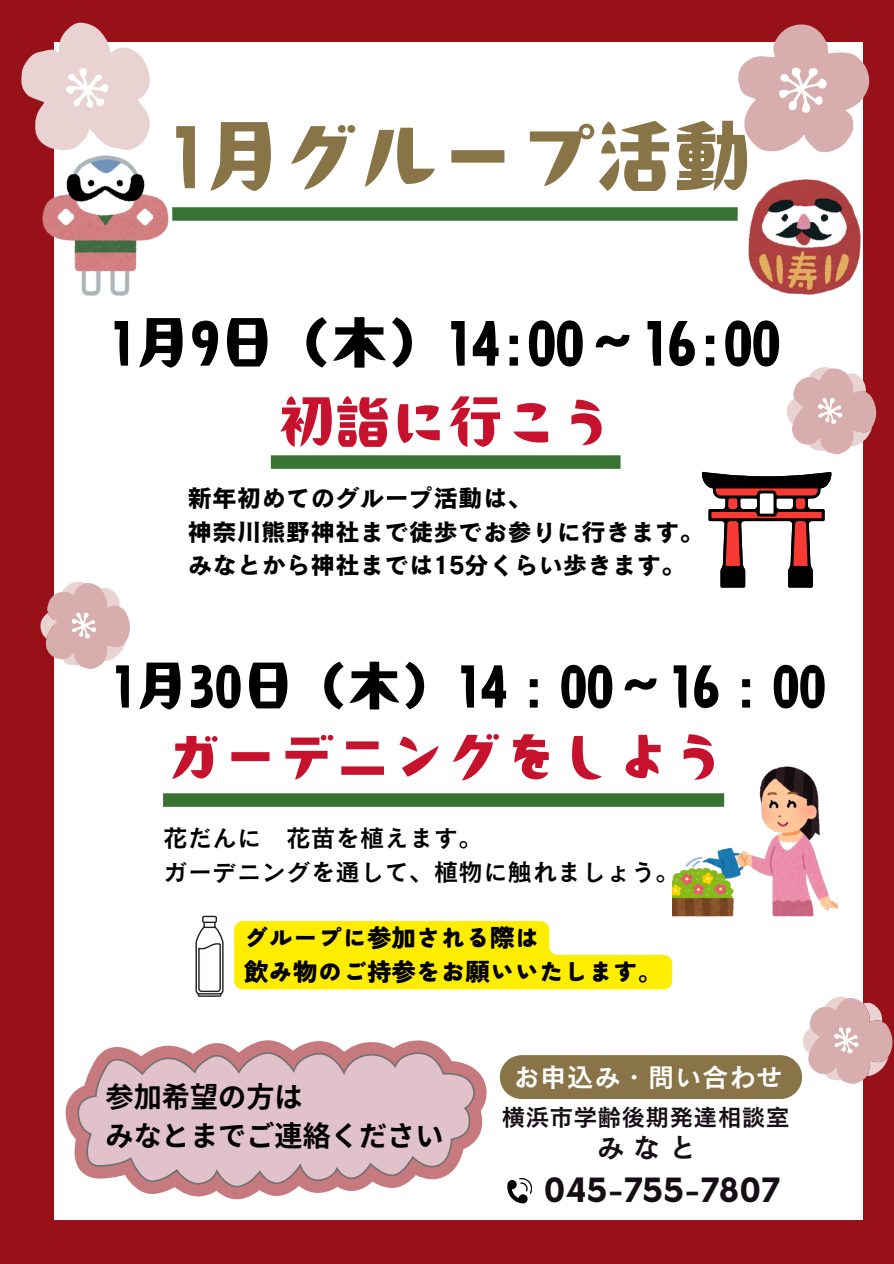
<style>
.page{position:relative;width:894px;height:1264px;background:#fff}
.page>*{position:absolute;margin:0;border:0;box-sizing:border-box;transform-origin:0 0}
.t1{font:78px "TT Akakane EB";color:#897448}
.t2{font:56.1px "TT Akakane EB";color:#000}
.t3{font:56.1px "TT Akakane EB";color:#c7122e}
.t4{font:53.1px "TT Akakane EB";color:#000}
.t5{font:700 32.7px "Now";color:#150e14}
.t6{font:28.5px "Canva Cezanne Pro N DB";color:#150e14}
.t7{font:700 28.2px/39.3px "Noto Sans CJ Ksc";color:#000}
.t8{font:27px "Canva Cezanne Pro N DB";color:#fff}
.t9{font:24.6px "Canva Cezanne Pro N B";color:#000}
.t10{font:24.6px "Canva Cezanne Pro N DB";color:#000}
.t11{font:900 24.6px "Tsunagi Gothic";color:#000}
.t12{font:24px "Canva Cezanne Pro N DB";color:#150e14}
</style>
<div class="page">
<div style="left:0;top:0;width:893px;height:1263px;background:#991118"></div>
<div style="left:54px;top:43px;width:808px;height:1177px;background:#fff"></div>
<svg style="left:507px;top:1178px;width:25px;height:25px"></svg>
<div style="left:499px;top:1055px;width:302px;height:44px;background:#897448;border-radius:22px"></div>
<svg style="left:737px;top:24px;width:133px;height:130px"></svg>
<svg style="left:21px;top:22px;width:132px;height:128px"></svg>
<img style="left:748px;top:180px;width:112px;height:114px">
<svg style="left:803px;top:996px;width:90px;height:88px"></svg>
<img style="left:43px;top:156px;width:126px;height:139px">
<svg style="left:40px;top:581px;width:90px;height:88px"></svg>
<div style="left:172px;top:207px;width:565px;height:14px;background:#387334"></div>
<div style="left:271px;top:455px;width:349px;height:14px;background:#387334"></div>
<div style="left:163px;top:793px;width:561px;height:13px;background:#387334"></div>
<div style="left:198px;top:992px;width:23px;height:4px;border:1px solid #231f1f"></div>
<svg style="left:195px;top:925px;width:28px;height:70px"></svg>
<svg style="left:205px;top:923px;width:8px;height:3px"></svg>
<div style="left:203px;top:921px;width:12px;height:7px;border:1px solid #231f1f"></div>
<div style="left:202px;top:915px;width:15px;height:8px;border:1px solid #231f1f"></div>
<svg style="left:701px;top:472px;width:130px;height:115px"></svg>
<svg style="left:786px;top:367px;width:90px;height:88px"></svg>
<svg style="left:65px;top:1040px;width:422px;height:159px"></svg>
<svg style="left:78px;top:1048px;width:400px;height:140px"></svg>
<img style="left:672px;top:766px;width:165px;height:150px">
<svg style="left:234px;top:921px;width:438px;height:68px"></svg>
<p class="t1" style="left:166px;top:117px;width:586px">1月グループ活動</p>
<p class="t2" style="left:107px;top:314px;width:674px">1月9日（木）14:00～ 16:00</p>
<h2 class="t3" style="left:278px;top:393px;width:338px">初詣に行こう</h2>
<p class="t9" style="left:187px;top:485px;width:346px">新年初めてのグループ活動は、</p>
<p class="t9" style="left:187px;top:519px;width:518px">神奈川熊野神社まで徒歩でお参りに行きます。</p>
<p class="t9" style="left:187px;top:552px;width:500px">みなとから神社までは15分くらい歩きます。</p>
<p class="t4" style="left:109px;top:659px;width:718px">1月30日（木）14：00～ 16：00</p>
<p class="t3" style="left:166px;top:728px;width:562px">ガーデニングをしよう</p>
<h2 class="t10" style="left:163px;top:825px;width:321px">花だんに 花苗を植えます。</h2>
<h2 class="t10" style="left:163px;top:859px;width:518px">ガーデニングを通して、植物に触れましょう。</h2>
<p class="t11" style="left:244px;top:925px;width:297px">グループに参加される際は</p>
<p class="t11" style="left:244px;top:959px;width:420px">飲み物のご持参をお願いいたします。</p>
<p class="t7" style="left:106px;top:1075px;width:339px">参加希望の方は<br>みなとまでご連絡ください</p>
<p class="t8" style="left:512px;top:1062px;width:271px">お申込み・問い合わせ</p>
<h1 class="t12" style="left:501px;top:1105px;width:289px">横浜市学齢後期発達相談室</h1>
<h2 class="t6" style="left:596px;top:1133px;width:102px">みなと</h2>
<p class="t5" style="left:543px;top:1172px;width:238px">045-755-7807</p>
</div>
